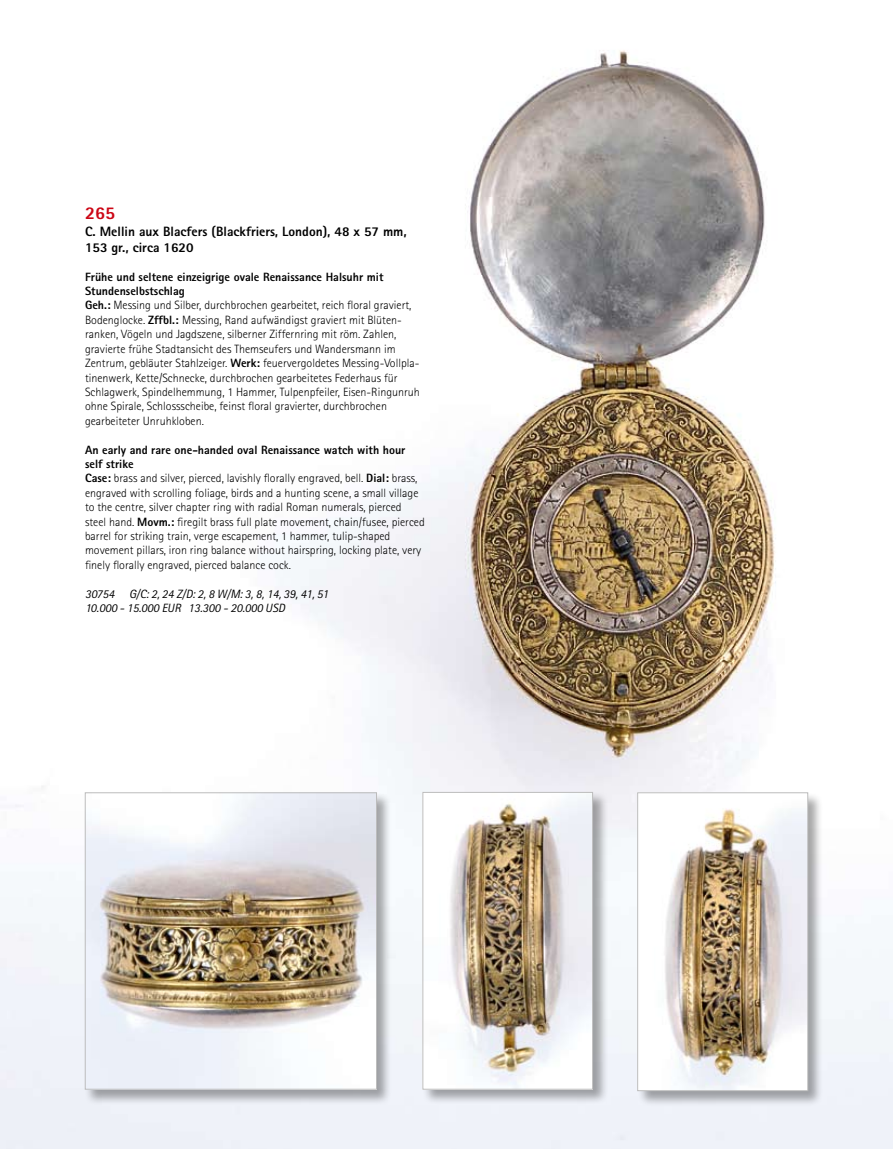
<style>
.page{position:relative;width:893px;height:1149px;background:#fff}
.page>*{position:absolute;margin:0;border:0;box-sizing:border-box;transform-origin:0 0}
.t1{font:800 18px "Rotis Sans Serif";color:#cc0615}
.t2{font:800 13.5px/16.2px "Rotis Sans Serif";color:#000}
.t3{font:300 12px/14.4px "Rotis Sans Serif";color:#000}
.t4{font:italic 12px/14.4px "Rotis Sans Serif";color:#000}
.s1{font-weight:800}
</style>
<div class="page">
<img style="left:0;top:50px;width:893px;height:1098px">
<div style="left:422px;top:791px;width:186px;height:313px;background:#000;opacity:.35"></div>
<img style="left:425px;top:794px;width:166px;height:292px">
<div style="left:423px;top:792px;width:170px;height:296px;border:1px solid #bcbcbc"></div>
<div style="left:637px;top:791px;width:187px;height:314px;background:#000;opacity:.35"></div>
<img style="left:639px;top:794px;width:167px;height:294px">
<div style="left:637px;top:792px;width:171px;height:298px;border:1px solid #bcbcbc"></div>
<div style="left:84px;top:791px;width:308px;height:313px;background:#000;opacity:.35"></div>
<img style="left:87px;top:794px;width:288px;height:292px">
<div style="left:85px;top:792px;width:292px;height:296px;border:1px solid #bcbcbc"></div>
<h1 class="t1" style="left:85px;top:202px;width:32px">265</h1>
<p class="t2" style="left:85px;top:223px;width:323px">C. Mellin aux Blacfers (Blackfriers, London), 48 x 57 mm,<br>153 gr., circa 1620</p>
<p class="t3" style="left:85px;top:269px;width:336px"><span class="s1">Frühe und seltene einzeigrige ovale Renaissance Halsuhr mit Stundenselbstschlag<br>Geh.:</span> Messing und Silber, durchbrochen gearbeitet, reich floral graviert, Bodenglocke. <span class="s1">Zffbl.:</span> Messing, Rand aufwändigst graviert mit Blüten&shy;ranken, Vögeln und Jagdszene, silberner Ziffernring mit röm. Zahlen, gravierte frühe Stadtansicht des Themseufers und Wandersmann im Zentrum, gebläuter Stahlzeiger. <span class="s1">Werk:</span> feuervergoldetes Messing-Vollpla&shy;tinenwerk, Kette/Schnecke, durchbrochen gearbeitetes Federhaus für Schlagwerk, Spindelhemmung, 1 Hammer, Tulpenpfeiler, Eisen-Ringunruh ohne Spirale, Schlossscheibe, feinst floral gravierter, durchbrochen gearbeiteter Unruhkloben.</p>
<p class="t3" style="left:85px;top:442px;width:341px"><span class="s1">An early and rare one-handed oval Renaissance watch with hour self strike<br>Case:</span> brass and silver, pierced, lavishly florally engraved, bell. <span class="s1">Dial:</span> brass, engraved with scrolling foliage, birds and a hunting scene, a small village to the centre, silver chapter ring with radial Roman numerals, pierced steel hand. <span class="s1">Movm.:</span> firegilt brass full plate movement, chain/fusee, pierced barrel for striking train, verge escapement, 1 hammer, tulip-shaped movement pillars, iron ring balance without hairspring, locking plate, very finely florally engraved, pierced balance cock.</p>
<p class="t4" style="left:85px;top:586px;width:245px">30754 G/C: 2, 24 Z/D: 2, 8 W/M: 3, 8, 14, 39, 41, 51<br>10.000 - 15.000 EUR 13.300 - 20.000 USD</p>
</div>
